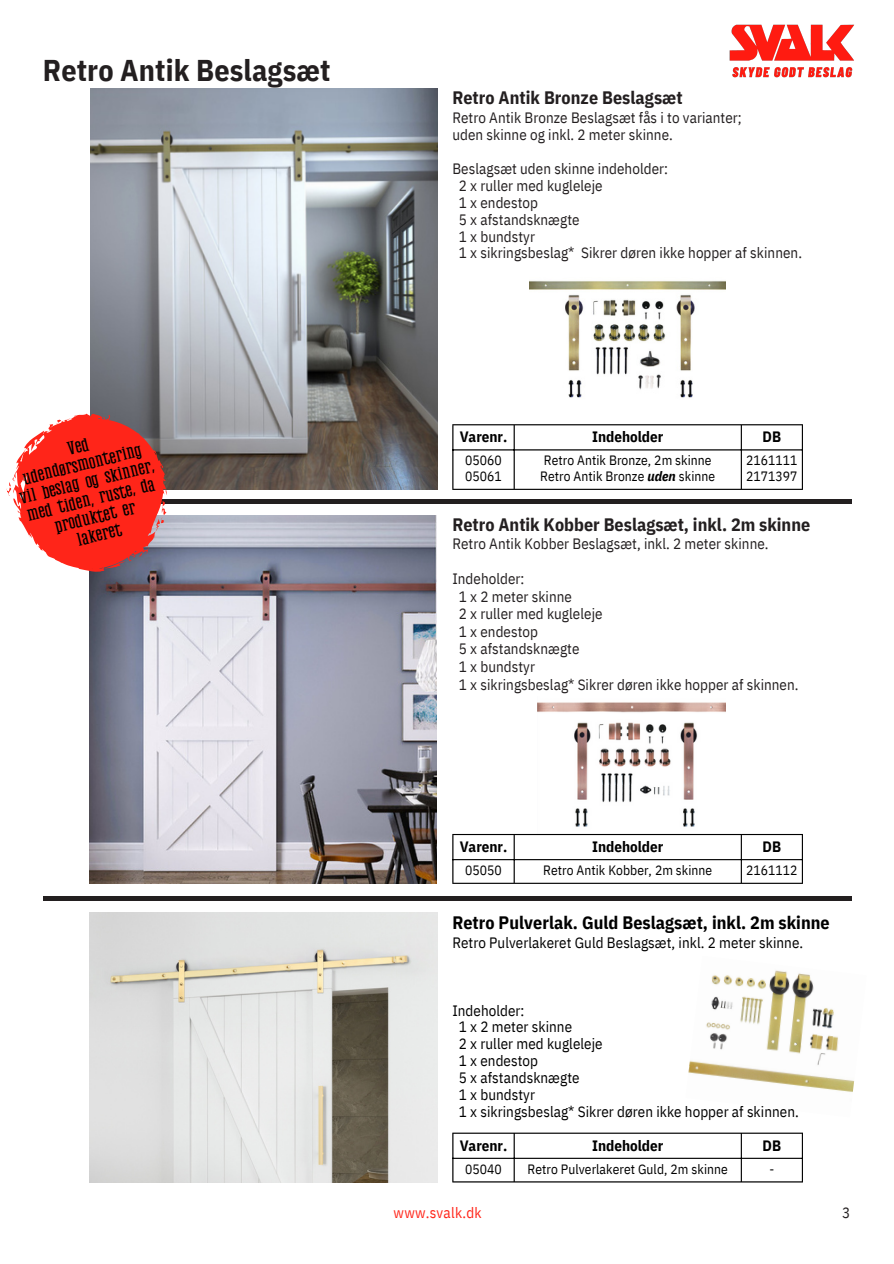
<style>
.page{position:relative;width:894px;height:1264px;background:#fff}
.page>*{position:absolute;margin:0;border:0;box-sizing:border-box;transform-origin:0 0}
.t1{font:700 30px "IBM Plex Sans Cond";letter-spacing:.005em;color:#231f20}
.t2{font:18.9px "Mahlon";color:#010000}
.t3{font:700 18px "IBM Plex Sans Cond";color:#231f20}
.t4{font:700 18px "IBM Plex Sans Cond";letter-spacing:.005em;color:#000}
.t5{font:15px "IBM Plex Sans Cond";letter-spacing:.005em;color:#231f20}
.t6{font:15px "IBM Plex Sans Cond";letter-spacing:.005em;color:#000}
.t7{font:700 15px "IBM Plex Sans Cond";color:#000}
.t8{font:15px "IBM Plex Sans Cond";letter-spacing:.015em;color:#ff2519}
.t9{font:13.5px "IBM Plex Sans Cond";letter-spacing:.005em;color:#000}
.s1{font-weight:700;font-style:italic}
</style>
<div class="page">
<img style="left:89px;top:515px;width:348px;height:368px">
<img style="left:530px;top:280px;width:195px;height:118px">
<img style="left:90px;top:89px;width:347px;height:401px">
<hr style="left:43px;top:499px;width:807px;height:4px;background:#231f20">
<img style="left:452px;top:833px;width:71px;height:51px">
<img style="left:537px;top:702px;width:188px;height:125px">
<hr style="left:452px;top:835px;width:1px;height:47px;background:#000">
<hr style="left:513px;top:835px;width:1px;height:47px;background:#000">
<hr style="left:740px;top:835px;width:1px;height:47px;background:#000">
<hr style="left:801px;top:835px;width:1px;height:47px;background:#000">
<hr style="left:452px;top:834px;width:350px;height:1px;background:#000">
<hr style="left:452px;top:859px;width:350px;height:1px;background:#000">
<hr style="left:452px;top:882px;width:350px;height:1px;background:#000">
<hr style="left:452px;top:425px;width:1px;height:64px;background:#000">
<hr style="left:513px;top:425px;width:1px;height:64px;background:#000">
<hr style="left:740px;top:425px;width:1px;height:64px;background:#000">
<hr style="left:801px;top:425px;width:1px;height:64px;background:#000">
<hr style="left:452px;top:424px;width:350px;height:1px;background:#000">
<hr style="left:452px;top:449px;width:350px;height:1px;background:#000">
<hr style="left:452px;top:489px;width:350px;height:1px;background:#000">
<img style="left:89px;top:912px;width:348px;height:270px">
<hr style="left:43px;top:896px;width:807px;height:4px;background:#231f20">
<hr style="left:452px;top:1133px;width:1px;height:48px;background:#000">
<hr style="left:513px;top:1133px;width:1px;height:48px;background:#000">
<hr style="left:740px;top:1133px;width:1px;height:48px;background:#000">
<hr style="left:801px;top:1133px;width:1px;height:48px;background:#000">
<hr style="left:452px;top:1132px;width:350px;height:1px;background:#000">
<hr style="left:452px;top:1157px;width:350px;height:1px;background:#000">
<hr style="left:452px;top:1181px;width:350px;height:1px;background:#000">
<img style="left:688px;top:970px;width:166px;height:122px">
<img style="left:729px;top:24px;width:125px;height:54px">
<svg style="left:6px;top:395px;width:181px;height:195px"></svg>
<p class="t1" style="left:43px;top:50px;width:289px">Retro Antik Beslagsæt</p>
<p class="t3" style="left:452px;top:86px;width:232px">Retro Antik Bronze Beslagsæt</p>
<p class="t5" style="left:452px;top:108px;width:291px">Retro Antik Bronze Beslagsæt fås i to varianter;</p>
<p class="t5" style="left:452px;top:125px;width:222px">uden skinne og inkl. 2 meter skinne.</p>
<p class="t5" style="left:452px;top:159px;width:217px">Beslagsæt uden skinne indeholder:</p>
<p class="t5" style="left:458px;top:175px;width:145px">2 x ruller med kugleleje</p>
<p class="t5" style="left:458px;top:192px;width:81px">1 x endestop</p>
<p class="t5" style="left:458px;top:209px;width:122px">5 x afstandsknægte</p>
<p class="t5" style="left:458px;top:226px;width:78px">1 x bundstyr</p>
<p class="t5" style="left:458px;top:243px;width:344px">1 x sikringsbeslag* Sikrer døren ikke hopper af skinnen.</p>
<p class="t2" style="left:21px;top:471px;width:123px;rotate:-14deg">udendørsmontering</p>
<p class="t2" style="left:18px;top:491px;width:140px;rotate:-14deg">vil beslag og skinner,</p>
<p class="t2" style="left:25px;top:508px;width:133px;rotate:-14deg">med tiden, ruste, da</p>
<p class="t2" style="left:53px;top:519px;width:84px;rotate:-14deg">produktet er</p>
<p class="t2" style="left:76px;top:532px;width:47px;rotate:-14deg">lakeret</p>
<p class="t7" style="left:459px;top:427px;width:49px">Varenr.</p>
<p class="t7" style="left:592px;top:427px;width:73px">Indeholder</p>
<p class="t7" style="left:762px;top:427px;width:20px">DB</p>
<p class="t9" style="left:465px;top:451px;width:38px">05060</p>
<p class="t9" style="left:465px;top:467px;width:38px">05061</p>
<p class="t9" style="left:543px;top:451px;width:169px">Retro Antik Bronze, 2m skinne</p>
<p class="t9" style="left:540px;top:467px;width:176px">Retro Antik Bronze <span class="s1">uden</span> skinne</p>
<p class="t9" style="left:745px;top:451px;width:53px">2161111</p>
<p class="t9" style="left:745px;top:467px;width:53px">2171397</p>
<p class="t3" style="left:452px;top:512px;width:359px">Retro Antik Kobber Beslagsæt, inkl. 2m skinne</p>
<p class="t5" style="left:452px;top:534px;width:318px">Retro Antik Kobber Beslagsæt, inkl. 2 meter skinne.</p>
<p class="t5" style="left:452px;top:569px;width:74px">Indeholder:</p>
<p class="t5" style="left:458px;top:586px;width:115px">1 x 2 meter skinne</p>
<p class="t5" style="left:458px;top:604px;width:145px">2 x ruller med kugleleje</p>
<p class="t5" style="left:458px;top:621px;width:81px">1 x endestop</p>
<p class="t5" style="left:458px;top:639px;width:122px">5 x afstandsknægte</p>
<p class="t5" style="left:458px;top:656px;width:78px">1 x bundstyr</p>
<p class="t5" style="left:458px;top:674px;width:341px">1 x sikringsbeslag* Sikrer døren ikke hopper af skinnen.</p>
<p class="t7" style="left:459px;top:836px;width:49px">Varenr.</p>
<p class="t7" style="left:592px;top:836px;width:73px">Indeholder</p>
<p class="t7" style="left:762px;top:836px;width:20px">DB</p>
<p class="t9" style="left:465px;top:861px;width:38px">05050</p>
<p class="t9" style="left:543px;top:861px;width:171px">Retro Antik Kobber, 2m skinne</p>
<p class="t9" style="left:745px;top:861px;width:53px">2161112</p>
<p class="t4" style="left:452px;top:910px;width:379px">Retro Pulverlak. Guld Beslagsæt, inkl. 2m skinne</p>
<p class="t6" style="left:452px;top:932px;width:352px">Retro Pulverlakeret Guld Beslagsæt, inkl. 2 meter skinne.</p>
<p class="t6" style="left:452px;top:1000px;width:74px">Indeholder:</p>
<p class="t6" style="left:458px;top:1017px;width:115px">1 x 2 meter skinne</p>
<p class="t6" style="left:458px;top:1033px;width:145px">2 x ruller med kugleleje</p>
<p class="t6" style="left:458px;top:1050px;width:81px">1 x endestop</p>
<p class="t6" style="left:458px;top:1067px;width:122px">5 x afstandsknægte</p>
<p class="t6" style="left:458px;top:1084px;width:78px">1 x bundstyr</p>
<p class="t6" style="left:458px;top:1101px;width:341px">1 x sikringsbeslag* Sikrer døren ikke hopper af skinnen.</p>
<p class="t7" style="left:459px;top:1135px;width:49px">Varenr.</p>
<p class="t7" style="left:592px;top:1135px;width:73px">Indeholder</p>
<p class="t7" style="left:762px;top:1135px;width:20px">DB</p>
<p class="t9" style="left:465px;top:1159px;width:38px">05040</p>
<p class="t9" style="left:527px;top:1159px;width:202px">Retro Pulverlakeret Guld, 2m skinne</p>
<p class="t9" style="left:769px;top:1159px;width:6px">-</p>
<p class="t8" style="left:393px;top:1202px;width:90px">www.svalk.dk</p>
<p class="t5" style="left:841px;top:1202px;width:10px">3</p>
</div>
